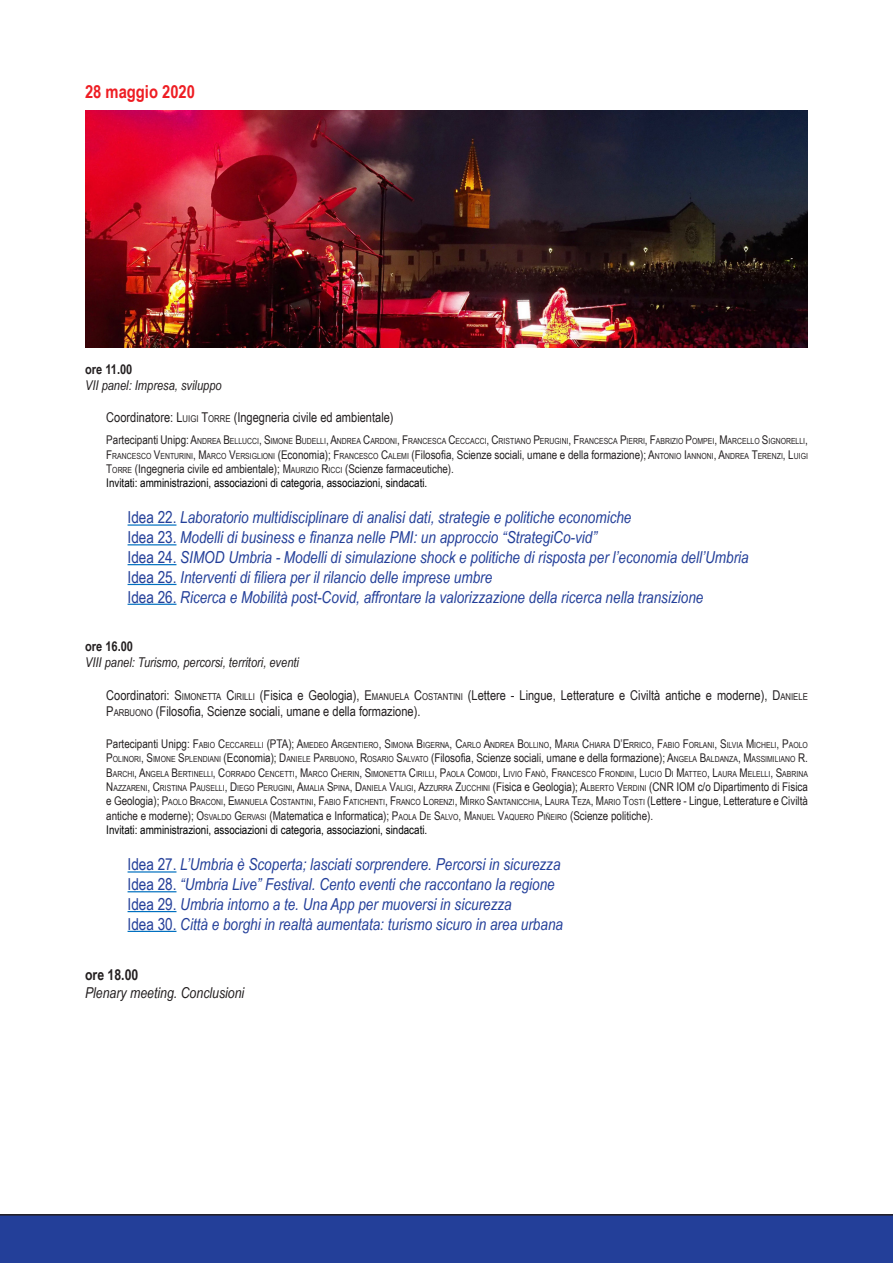
<style>
.page{position:relative;width:893px;height:1263px;background:#fff}
.page>*{position:absolute;margin:0;border:0;box-sizing:border-box;transform-origin:0 0}
.t1{font:700 18px "Arial Narrow";color:#ee1d23}
.t2{font:italic 16.5px "Arial Narrow";color:#233f99}
.t3{font:italic 15px "Arial Narrow";color:#231f20}
.t4{font:700 15px "Arial Narrow";color:#231f20}
.t5{font:13.5px/16.2px "Arial Narrow";color:#231f20}
.t6{font:italic 13.5px "Arial Narrow";color:#231f20}
.t7{font:700 13.5px "Arial Narrow";color:#231f20}
.x_msonormal{font:12px "Arial Narrow";color:#231f20}
.t8{font:12px "Arial Narrow";color:#000}
.x_msonormal-2{font:8.4px/14.4px "Arial Narrow";color:#231f20}
.s1{font-style:inherit}
.s2{font-size:9.45px}
.s3{font-size:12px}
.s4{font-size:8.4px}
.s5{font-style:normal}
</style>
<div class="page">
<hr style="left:128px;top:524px;width:48px;height:2px;background:#0070c0">
<hr style="left:128px;top:544px;width:48px;height:1px;background:#0070c0">
<hr style="left:128px;top:564px;width:48px;height:1px;background:#0070c0">
<hr style="left:128px;top:584px;width:48px;height:1px;background:#0070c0">
<hr style="left:128px;top:604px;width:48px;height:1px;background:#0070c0">
<hr style="left:128px;top:871px;width:48px;height:1px;background:#0070c0">
<hr style="left:128px;top:891px;width:48px;height:1px;background:#0070c0">
<hr style="left:128px;top:911px;width:48px;height:1px;background:#0070c0">
<hr style="left:128px;top:931px;width:48px;height:1px;background:#0070c0">
<img style="left:85px;top:110px;width:723px;height:238px">
<div style="left:0;top:1214px;width:893px;height:49px;background:#233f99"></div>
<p class="t1" style="left:85px;top:78px;width:111px">28 maggio 2020</p>
<p class="t7" style="left:85px;top:359px;width:49px">ore 11.00</p>
<p class="t6" style="left:85px;top:376px;width:138px">VII panel: Impresa, sviluppo</p>
<p class="t5" style="left:106px;top:409px;width:289px">Coordinatore: <span class="s1">L</span><span class="s2">UIGI</span> <span class="s1">T</span><span class="s2">ORRE</span> (Ingegneria civile ed ambientale)</p>
<p class="x_msonormal-2" style="left:106px;top:434px;width:703px"><span class="s3">Partecipanti Unipg:</span> <span class="s3">A</span>NDREA <span class="s3">B</span>ELLUCCI<span class="s3">, S</span>IMONE <span class="s3">B</span>UDELLI<span class="s3">, A</span>NDREA <span class="s3">C</span>ARDONI<span class="s3">, F</span>RANCESCA <span class="s3">C</span>ECCACCI<span class="s3">, C</span>RISTIANO <span class="s3">P</span>ERUGINI<span class="s3">, F</span>RANCESCA <span class="s3">P</span>IERRI<span class="s3">, F</span>ABRIZIO <span class="s3">P</span>OMPEI<span class="s3">, M</span>ARCELLO <span class="s3">S</span>IGNORELLI<span class="s3">,<br>F</span>RANCESCO <span class="s3">V</span>ENTURINI<span class="s3">, M</span>ARCO <span class="s3">V</span>ERSIGLIONI <span class="s3">(Economia);</span> <span class="s3">F</span>RANCESCO <span class="s3">C</span>ALEMI <span class="s3">(Filosofia, Scienze sociali, umane e della formazione);</span> <span class="s3">A</span>NTONIO <span class="s3">I</span>ANNONI<span class="s3">, A</span>NDREA <span class="s3">T</span>ERENZI<span class="s3">, L</span>UIGI</p>
<p class="x_msonormal" style="left:106px;top:460px;width:349px"><span class="s1">T</span><span class="s4">ORRE</span> (Ingegneria civile ed ambientale); <span class="s1">M</span><span class="s4">AURIZIO</span> <span class="s1">R</span><span class="s4">ICCI</span> (Scienze farmaceutiche).</p>
<p class="t8" style="left:106px;top:474px;width:323px">Invitati: amministrazioni, associazioni di categoria, associazioni, sindacati.</p>
<p class="t2" style="left:128px;top:506px;width:505px"><span class="s5">Idea 22.</span> Laboratorio multidisciplinare di analisi dati, strategie e politiche economiche</p>
<p class="t2" style="left:128px;top:526px;width:471px"><span class="s5">Idea 23.</span> Modelli di business e finanza nelle PMI: un approccio “StrategiCo-vid”</p>
<p class="t2" style="left:128px;top:546px;width:623px"><span class="s5">Idea 24.</span> SIMOD Umbria - Modelli di simulazione shock e politiche di risposta per l’economia dell’Umbria</p>
<p class="t2" style="left:128px;top:565px;width:366px"><span class="s5">Idea 25.</span> Interventi di filiera per il rilancio delle imprese umbre</p>
<p class="t2" style="left:128px;top:585px;width:577px"><span class="s5">Idea 26.</span> Ricerca e Mobilità post-Covid, affrontare la valorizzazione della ricerca nella transizione</p>
<p class="t7" style="left:85px;top:636px;width:50px">ore 16.00</p>
<p class="t6" style="left:85px;top:653px;width:215px">VIII panel: Turismo, percorsi, territori, eventi</p>
<p class="t5" style="left:106px;top:686px;width:703px">Coordinatori: <span class="s1">S</span><span class="s2">IMONETTA</span> <span class="s1">C</span><span class="s2">IRILLI</span> (Fisica e Geologia), <span class="s1">E</span> <span class="s2">MANUELA</span> <span class="s1">C</span><span class="s2">OSTANTINI</span> (Lettere - Lingue, Letterature e Civiltà antiche e moderne), <span class="s1">D</span><span class="s2">ANIELE<br></span><span class="s1">P</span><span class="s2">ARBUONO</span> (Filosofia, Scienze sociali, umane e della formazione).</p>
<p class="x_msonormal-2" style="left:106px;top:737px;width:703px;text-align:justify"><span class="s3">Partecipanti Unipg:</span> <span class="s3">F</span>ABIO <span class="s3">C</span>ECCARELLI <span class="s3">(PTA);</span> <span class="s3">A</span>MEDEO <span class="s3">A</span>RGENTIERO<span class="s3">, S</span>IMONA <span class="s3">B</span>IGERNA<span class="s3">, C</span>ARLO <span class="s3">A</span>NDREA <span class="s3">B</span>OLLINO<span class="s3">, M</span>ARIA <span class="s3">C</span>HIARA <span class="s3">D’E</span> RRICO<span class="s3">, F</span>ABIO <span class="s3">F</span>ORLANI<span class="s3">, S</span>ILVIA <span class="s3">M</span>ICHELI<span class="s3">, P</span>AOLO <span class="s3">P</span>OLINORI<span class="s3">, S</span>IMONE <span class="s3">S</span>PLENDIANI <span class="s3">(Economia);</span> <span class="s3">D</span>ANIELE <span class="s3">P</span>ARBUONO<span class="s3">, R</span>OSARIO <span class="s3">S</span>ALVATO <span class="s3">(Filosofia, Scienze sociali, umane e della formazione);</span> <span class="s3">A</span>NGELA <span class="s3">B</span>ALDANZA<span class="s3">, M</span>ASS IMILIANO <span class="s3">R.<br>B</span>ARCHI<span class="s3">, A</span>NGELA <span class="s3">B</span>ERTINELLI<span class="s3">, C</span>ORRADO <span class="s3">C</span>ENCETTI<span class="s3">, M</span>ARCO <span class="s3">C</span>HERIN<span class="s3">, S</span>IMONETTA <span class="s3">C</span>IRILLI<span class="s3">, P</span>AOLA <span class="s3">C</span>OMODI<span class="s3">, L</span>IVIO <span class="s3">F</span>ANÒ<span class="s3">, F</span>RANCESCO <span class="s3">F</span>RONDINI<span class="s3">, L</span>UCIO <span class="s3">D</span>I <span class="s3">M</span>ATTEO<span class="s3">, L</span>AURA <span class="s3">M</span>ELELLI<span class="s3">, S</span>ABRINA <span class="s3">N</span>AZZARENI<span class="s3">, C</span>RISTINA <span class="s3">P</span>AUSELLI<span class="s3">, D</span>IEGO <span class="s3">P</span>ERUGINI<span class="s3">, A</span>MALIA <span class="s3">S</span>PINA<span class="s3">, D</span>ANIELA <span class="s3">V</span>ALIGI<span class="s3">, A</span>ZZURRA <span class="s3">Z</span>UCCHINI <span class="s3">(Fisica e Geologia);</span> <span class="s3">A</span>LBERTO <span class="s3">V</span>ERDINI <span class="s3">(CNR IOM c/o Dipartimento di Fisica e Geologia);</span> <span class="s3">P</span>AOLO <span class="s3">B</span>RACONI<span class="s3">, E</span> MANUELA <span class="s3">C</span>OSTANTINI<span class="s3">, F</span>ABIO <span class="s3">F</span>ATICHENTI<span class="s3">, F</span>RANCO <span class="s3">L</span>ORENZI<span class="s3">, M</span>IRKO <span class="s3">S</span>ANTANICCHIA<span class="s3">, L</span>AURA <span class="s3">T</span>EZA<span class="s3">, M</span>ARIO <span class="s3">T</span>OSTI <span class="s3">(Lettere - Lingue, Letterature e Civiltà</span></p>
<p class="x_msonormal" style="left:106px;top:807px;width:548px">antiche e moderne); <span class="s1">O</span><span class="s4">SVALDO</span> <span class="s1">G</span><span class="s4">ERVASI</span> (Matematica e Informatica); <span class="s1">P</span><span class="s4">AOLA</span> <span class="s1">D</span><span class="s4">E</span> <span class="s1">S</span><span class="s4">ALVO</span><span class="s1">, M</span><span class="s4">ANUEL</span> <span class="s1">V</span><span class="s4">AQUERO</span> <span class="s1">P</span><span class="s4">IÑEIRO</span> (Scienze politiche).</p>
<p class="t8" style="left:106px;top:821px;width:323px">Invitati: amministrazioni, associazioni di categoria, associazioni, sindacati.</p>
<p class="t2" style="left:128px;top:853px;width:434px"><span class="s5">Idea 27.</span> L’Umbria è Scoperta; lasciati sorprendere. Percorsi in sicurezza</p>
<p class="t2" style="left:128px;top:873px;width:429px"><span class="s5">Idea 28.</span> “Umbria Live” Festival. Cento eventi che raccontano la regione</p>
<p class="t2" style="left:128px;top:892px;width:386px"><span class="s5">Idea 29.</span> Umbria intorno a te. Una App per muoversi in sicurezza</p>
<p class="t2" style="left:128px;top:912px;width:437px"><span class="s5">Idea 30.</span> Città e borghi in realtà aumentata: turismo sicuro in area urbana</p>
<p class="t4" style="left:85px;top:963px;width:55px">ore 18.00</p>
<p class="t3" style="left:85px;top:982px;width:161px">Plenary meeting. Conclusioni</p>
</div>
